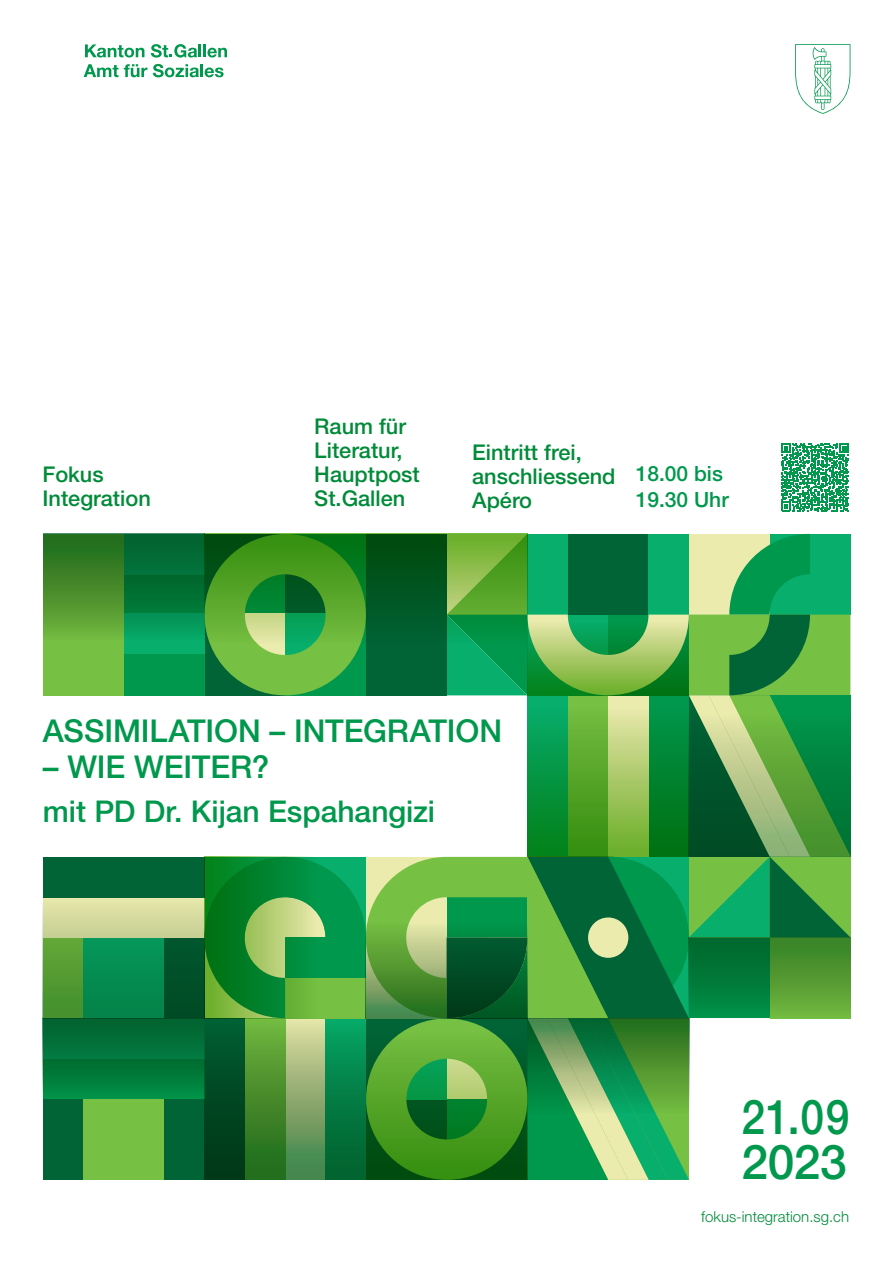
<style>
.page{position:relative;width:893px;height:1263px;background:#fff}
.page>*{position:absolute;margin:0;border:0;box-sizing:border-box;transform-origin:0 0}
.t1{font:500 48px "Helvetica Neue LT Std";letter-spacing:-.005em;color:#00984c;scale:.89 1}
.t2{font:500 48px "Helvetica Neue LT Std";letter-spacing:-.005em;color:#00984c}
.t3{font:500 31.5px "Helvetica Neue LT Std";letter-spacing:-.005em;color:#00984c}
.t4{font:500 30px "Helvetica Neue LT Std";letter-spacing:-.005em;color:#00984c}
.t5{font:500 21.75px/24px "Helvetica Neue LT Std";color:#008b39}
.t6{font:500 21px "Helvetica Neue LT Std";color:#00984c}
.t7{font:300 15px "Helvetica Neue LT Std";color:#008b39}
</style>
<div class="page">
<div style="left:43px;top:534px;width:161px;height:161px;background:#00984c"></div>
<div style="left:43px;top:613px;width:161px;height:40px;background:#07ae6c"></div>
<div style="left:43px;top:534px;width:81px;height:161px;background:#76c043"></div>
<div style="left:43px;top:857px;width:161px;height:40px;background:#006437"></div>
<div style="left:43px;top:1018px;width:77px;height:162px;background:#006437"></div>
<div style="left:124px;top:1018px;width:81px;height:162px;background:#006437"></div>
<div style="left:83px;top:1018px;width:81px;height:162px;background:#76c043"></div>
<svg style="left:204px;top:534px;width:646px;height:646px"></svg>
<svg style="left:527px;top:695px;width:162px;height:162px;background:#43a442"></svg>
<svg style="left:366px;top:857px;width:161px;height:161px;background:#519949"></svg>
<svg style="left:204px;top:857px;width:122px;height:161px;background:#369a3f"></svg>
<svg style="left:366px;top:1018px;width:161px;height:162px;background:#3c902d"></svg>
<svg style="left:204px;top:534px;width:323px;height:119px;background:#338b30"></svg>
<svg style="left:205px;top:1018px;width:161px;height:162px;background:#358041"></svg>
<svg style="left:528px;top:1018px;width:161px;height:162px;background:#44a157"></svg>
<svg style="left:689px;top:715px;width:161px;height:142px;background:#448f4a"></svg>
<svg style="left:527px;top:615px;width:162px;height:80px;background:#67b258"></svg>
<svg style="left:43px;top:897px;width:161px;height:121px;background:#559e5e"></svg>
<svg style="left:689px;top:937px;width:161px;height:81px;background:#298a35"></svg>
<div style="left:43px;top:1018px;width:161px;height:81px;background:linear-gradient(to bottom,#036232,#008a42)"></div>
<svg style="left:43px;top:534px;width:162px;height:105px;background:#248334"></svg>
<svg style="left:795px;top:44px;width:55px;height:70px"></svg>
<svg style="left:85px;top:44px;width:59px;height:14px"></svg>
<svg style="left:151px;top:44px;width:76px;height:14px"></svg>
<svg style="left:84px;top:64px;width:34px;height:13px"></svg>
<svg style="left:124px;top:64px;width:23px;height:13px"></svg>
<svg style="left:153px;top:64px;width:71px;height:13px"></svg>
<svg style="left:781px;top:443px;width:68px;height:68px"></svg>
<p class="t5" style="left:43px;top:462px;width:110px">Fokus<br>Integration</p>
<p class="t5" style="left:314px;top:414px;width:93px">Raum für<br>Literatur,</p>
<p class="t5" style="left:314px;top:462px;width:107px">Hauptpost<br>St.Gallen</p>
<p class="t5" style="left:472px;top:440px;width:145px">Eintritt frei, anschliessend<br>Apéro</p>
<p class="t6" style="left:636px;top:461px;width:89px">18.00 bis</p>
<p class="t6" style="left:636px;top:487px;width:94px">19.30 Uhr</p>
<p class="t3" style="left:43px;top:712px;width:461px">ASSIMILATION – INTEGRATION</p>
<p class="t3" style="left:43px;top:748px;width:228px">– WIE WEITER?</p>
<p class="t4" style="left:43px;top:794px;width:394px">mit PD Dr. Kijan Espahangizi</p>
<p class="t1" style="left:741px;top:1089px;width:123px">21.09</p>
<p class="t2" style="left:741px;top:1134px;width:107px">2023</p>
<p class="t7" style="left:701px;top:1208px;width:149px">fokus-integration.sg.ch</p>
</div>
